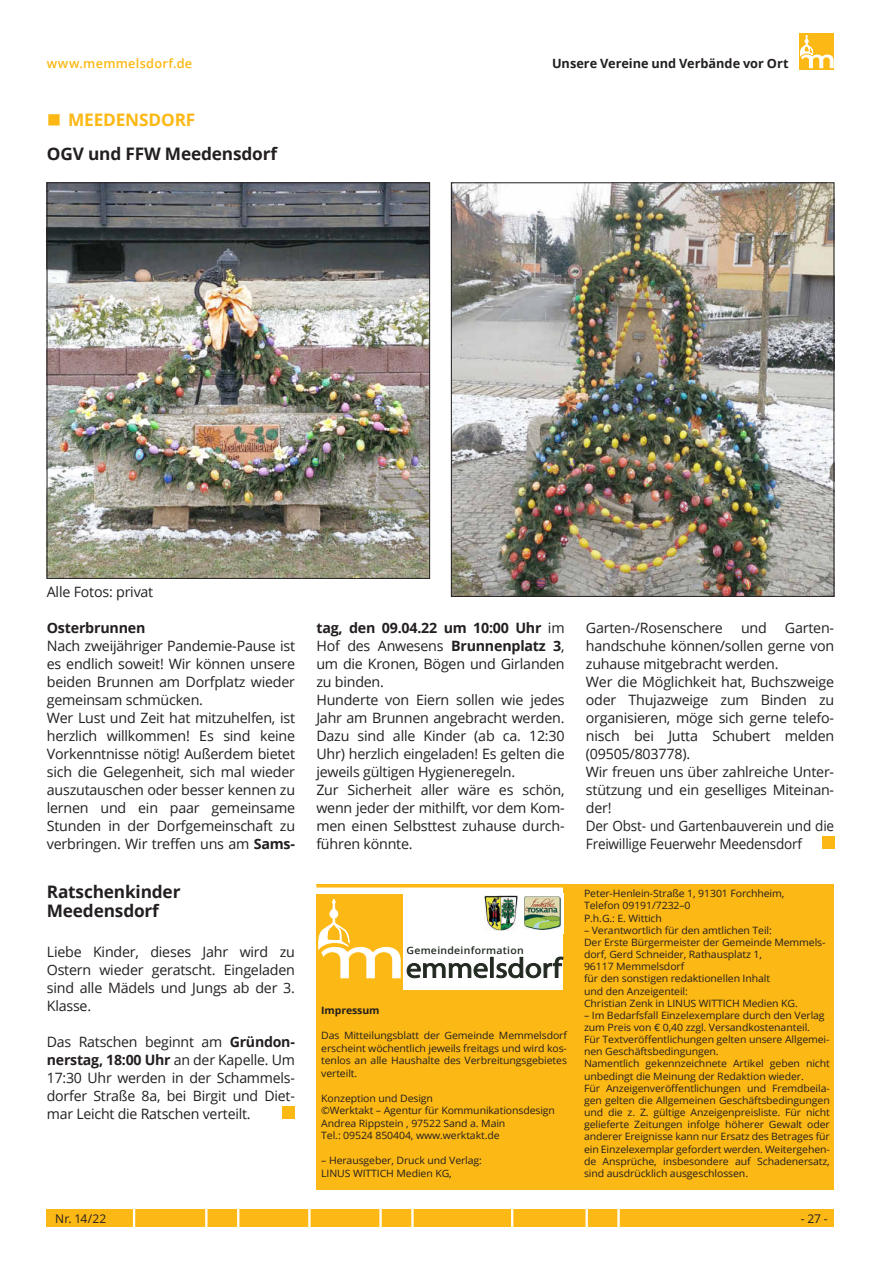
<style>
.page{position:relative;width:881px;height:1263px;background:#fff}
.page>*{position:absolute;margin:0;border:0;box-sizing:border-box;transform-origin:0 0}
.t1{font:700 17.25px/19px "Open Sans";letter-spacing:-.01em;color:#231f20}
.t2{font:700 17.25px "Open Sans";letter-spacing:-.01em;color:#fcb814}
.t3{font:14.25px/18px "Open Sans";letter-spacing:-.015em;color:#231f20}
.t4{font:700 14.25px "Open Sans";letter-spacing:-.015em;color:#231f20}
.t5{font:700 12.75px "Open Sans";color:#231f20}
.t6{font:600 12.75px "Open Sans";letter-spacing:.02em;color:#fcb814}
.t7{font:12px "Open Sans";letter-spacing:-.005em;color:#231f20}
.t8{font:10.05px/12.1px "Open Sans";letter-spacing:-.01em;color:#231f20;scale:1.04 1}
.t9{font:600 10.05px "Open Sans";letter-spacing:.025em;color:#222a21;scale:1.04 1}
.t10{font:700 10.05px "Open Sans";letter-spacing:-.01em;color:#231f20;scale:1.04 1}
.s1{font-weight:700}
</style>
<div class="page">
<svg style="left:799px;top:34px;width:34px;height:36px"></svg>
<svg style="left:799px;top:35px;width:34px;height:33px"></svg>
<div style="left:47px;top:1210px;width:786px;height:17px;background:#fcb814"></div>
<svg style="left:133px;top:1210px;width:2px;height:17px"></svg>
<svg style="left:205px;top:1210px;width:2px;height:17px"></svg>
<svg style="left:237px;top:1210px;width:2px;height:17px"></svg>
<svg style="left:308px;top:1210px;width:2px;height:17px"></svg>
<svg style="left:379px;top:1210px;width:2px;height:17px"></svg>
<svg style="left:411px;top:1210px;width:2px;height:17px"></svg>
<svg style="left:511px;top:1210px;width:2px;height:17px"></svg>
<svg style="left:585px;top:1210px;width:2px;height:17px"></svg>
<svg style="left:617px;top:1210px;width:2px;height:17px"></svg>
<div style="left:821px;top:836px;width:12px;height:13px;background:#fcb814"></div>
<img style="left:453px;top:185px;width:378px;height:410px">
<div style="left:451px;top:183px;width:382px;height:414px;border:1px solid #231f20"></div>
<img style="left:49px;top:185px;width:378px;height:392px">
<div style="left:47px;top:183px;width:382px;height:396px;border:1px solid #231f20"></div>
<div style="left:282px;top:1106px;width:13px;height:13px;background:#fcb814"></div>
<div style="left:316px;top:885px;width:517px;height:305px;background:#fcb814"></div>
<div style="left:316px;top:885px;width:247px;height:104px;background:#fff"></div>
<div style="left:316px;top:894px;width:86px;height:95px;background:#fcb814"></div>
<svg style="left:318px;top:899px;width:82px;height:79px"></svg>
<svg style="left:407px;top:963px;width:80px;height:15px"></svg>
<div style="left:490px;top:957px;width:3px;height:20px;border:1px solid #222a21"></div>
<svg style="left:496px;top:957px;width:67px;height:21px"></svg>
<hr style="left:316px;top:885px;width:247px;height:2px;background:#fcb814">
<svg style="left:493px;top:895px;width:68px;height:33px"></svg>
<div style="left:470px;top:896px;width:90px;height:35px;background:#fff"></div>
<img style="left:524px;top:896px;width:36px;height:33px">
<img style="left:484px;top:896px;width:33px;height:34px">
<p class="t6" style="left:47px;top:55px;width:147px">www.memmelsdorf.de</p>
<p class="t2" style="left:47px;top:108px;width:150px">■ MEEDENSDORF</p>
<p class="t1" style="left:47px;top:144px;width:232px">OGV und FFW Meedensdorf</p>
<p class="t5" style="left:552px;top:54px;width:238px">Unsere Vereine und Verbände vor Ort</p>
<p class="t3" style="left:47px;top:582px;width:108px">Alle Fotos: privat</p>
<p class="t4" style="left:47px;top:617px;width:100px">Osterbrunnen</p>
<p class="t3" style="left:47px;top:636px;width:250px">Nach zweijähriger Pandemie-Pause ist es endlich soweit! Wir können unsere beiden Brunnen am Dorfplatz wieder gemeinsam schmücken.<br>Wer Lust und Zeit hat mitzuhelfen, ist herzlich willkommen! Es sind keine Vorkenntnisse nötig! Außerdem bietet sich die Gelegenheit, sich mal wieder auszutauschen oder besser kennen zu lernen und ein paar gemeinsame Stunden in der Dorfgemeinschaft zu verbringen. Wir treffen uns am <span class="s1">Sams-</span></p>
<p class="t1" style="left:47px;top:882px;width:135px">Ratschenkinder<br>Meedensdorf</p>
<p class="t3" style="left:47px;top:942px;width:249px;text-align:justify">Liebe Kinder, dieses Jahr wird zu Ostern wieder geratscht. Eingeladen sind alle Mädels und Jungs ab der 3.<br>Klasse.</p>
<p class="t3" style="left:47px;top:1032px;width:249px;text-align:justify">Das Ratschen beginnt am <span class="s1">Gründon&shy;nerstag, 18:00 Uhr</span> an der Kapelle. Um 17:30 Uhr werden in der Schammels&shy;dorfer Straße 8a, bei Birgit und Diet&shy;mar Leicht die Ratschen verteilt.</p>
<p class="t3" style="left:316px;top:618px;width:250px"><span class="s1">tag, den 09.04.22 um 10:00 Uhr</span> im<br>Hof des Anwesens <span class="s1">Brunnenplatz 3</span>, um die Kronen, Bögen und Girlanden zu binden.<br>Hunderte von Eiern sollen wie jedes<br>Jahr am Brunnen angebracht werden.<br>Dazu sind alle Kinder (ab ca. 12:30<br>Uhr) herzlich eingeladen! Es gelten die jeweils gültigen Hygieneregeln.<br>Zur Sicherheit aller wäre es schön, wenn jeder der mithilft, vor dem Kom&shy;men einen Selbsttest zuhause durch&shy;führen könnte.</p>
<p class="t3" style="left:585px;top:618px;width:138px">Garten-/Rosenschere</p>
<p class="t3" style="left:740px;top:618px;width:27px">und</p>
<p class="t3" style="left:585px;top:618px;width:250px;text-indent:199px">Garten&shy;handschuhe können/sollen gerne von zuhause mitgebracht werden.<br>Wer die Möglichkeit hat, Buchszweige oder Thujazweige zum Binden zu organisieren, möge sich gerne telefo&shy;nisch bei Jutta Schubert melden (09505/803778).<br>Wir freuen uns über zahlreiche Unter&shy;stützung und ein geselliges Miteinan&shy;der!<br>Der Obst- und Gartenbauverein und die<br>Freiwillige Feuerwehr Meedensdorf</p>
<p class="t9" style="left:406px;top:943px;width:114px">Gemeindeinformation</p>
<p class="t10" style="left:321px;top:1003px;width:57px">Impressum</p>
<p class="t8" style="left:321px;top:1029px;width:238px;text-align:justify">Das Mitteilungsblatt der Gemeinde Memmelsdorf erscheint wöchentlich jeweils freitags und wird kos&shy;tenlos an alle Haushalte des Verbreitungsgebietes verteilt.</p>
<p class="t8" style="left:321px;top:1092px;width:226px">Konzeption und Design<br>©Werktakt – Agentur für Kommunikationsdesign Andrea Rippstein , 97522 Sand a. Main<br>Tel.: 09524 850404, www.werktakt.de</p>
<p class="t8" style="left:321px;top:1154px;width:156px">– Herausgeber, Druck und Verlag:<br>LINUS WITTICH Medien KG,</p>
<p class="t8" style="left:584px;top:887px;width:194px">Peter-Henlein-Straße 1, 91301 Forchheim,<br>Telefon 09191/7232–0<br>P.h.G.: E. Wittich</p>
<p class="t8" style="left:584px;top:924px;width:234px">– Verantwortlich für den amtlichen Teil:<br>Der Erste Bürgermeister der Gemeinde Memmels&shy;dorf, Gerd Schneider, Rathausplatz 1,<br>96117 Memmelsdorf<br>für den sonstigen redaktionellen Inhalt<br>und den Anzeigenteil:<br>Christian Zenk in LINUS WITTICH Medien KG.</p>
<p class="t8" style="left:584px;top:1009px;width:238px">– Im Bedarfsfall Einzelexemplare durch den Verlag zum Preis von € 0,40 zzgl. Versandkostenanteil.<br>Für Textveröffentlichungen gelten unsere Allgemei&shy;nen Geschäftsbedingungen.<br>Namentlich gekennzeichnete Artikel geben nicht unbedingt die Meinung der Redaktion wieder.<br>Für Anzeigenveröffentlichungen und Fremdbeila&shy;gen gelten die Allgemeinen Geschäftsbedingungen und die z. Z. gültige Anzeigenpreisliste. Für nicht gelieferte Zeitungen infolge höherer Gewalt oder anderer Ereignisse kann nur Ersatz des Betrages für ein Einzelexemplar gefordert werden. Weitergehen&shy;de Ansprüche, insbesondere auf Schadenersatz, sind ausdrücklich ausgeschlossen.</p>
<p class="t7" style="left:55px;top:1211px;width:52px">Nr. 14/22</p>
<p class="t7" style="left:800px;top:1211px;width:28px">- 27 -</p>
</div>
